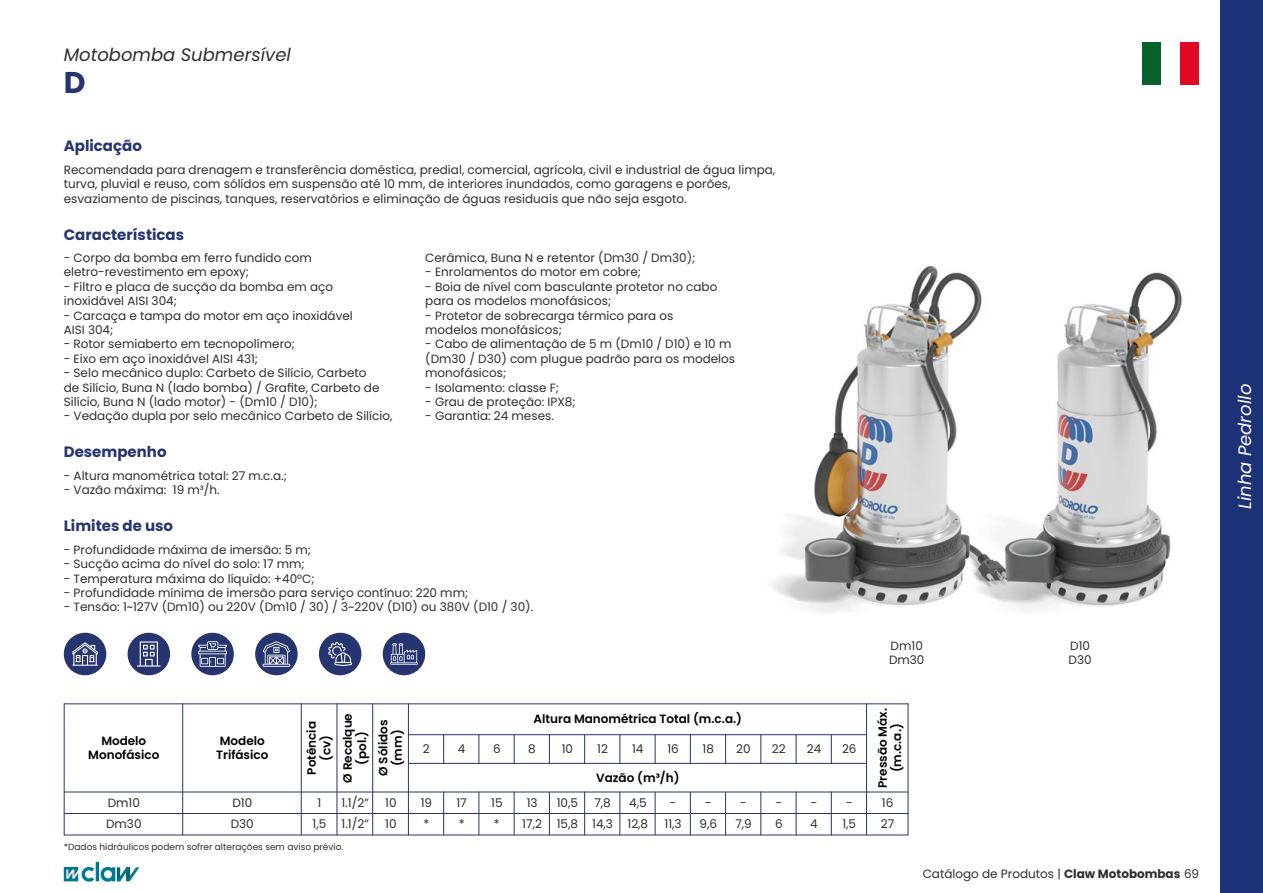
<style>
.page{position:relative;width:1263px;height:893px;background:#fff}
.page>*{position:absolute;margin:0;border:0;box-sizing:border-box;transform-origin:0 0}
.t1{font:700 30px "Poppins";color:#26356f}
.t2{font:italic 18px "Poppins";color:#332c2c}
.t3{font:italic 18px "Poppins";color:#fff}
.t4{font:700 15px "Poppins";color:#26356f}
.t5{font:12px/21.3px "Poppins";color:#332c2c}
.t6{font:600 12px/14.4px "Poppins";color:#000;text-align:center}
.t7{font:9px "Poppins";color:#332c2c}
.s1{font-weight:700}
</style>
<div class="page">
<hr style="left:96px;top:862px;width:3px;height:19px;background:#00798f">
<svg style="left:101px;top:867px;width:38px;height:15px"></svg>
<svg style="left:64px;top:867px;width:30px;height:15px"></svg>
<div style="left:1220px;top:0;width:43px;height:893px;background:#1d3176"></div>
<img style="left:773px;top:266px;width:409px;height:347px">
<div style="left:383px;top:633px;width:42px;height:42px;background:#26356f;border-radius:50%"></div>
<svg style="left:390px;top:643px;width:28px;height:22px"></svg>
<div style="left:128px;top:633px;width:42px;height:42px;background:#26356f;border-radius:50%"></div>
<svg style="left:137px;top:641px;width:24px;height:26px"></svg>
<div style="left:64px;top:633px;width:42px;height:42px;background:#26356f;border-radius:50%"></div>
<svg style="left:72px;top:642px;width:26px;height:24px"></svg>
<div style="left:191px;top:633px;width:43px;height:42px;background:#26356f;border-radius:50%"></div>
<svg style="left:198px;top:641px;width:29px;height:26px"></svg>
<div style="left:319px;top:633px;width:42px;height:42px;background:#26356f;border-radius:50%"></div>
<svg style="left:328px;top:642px;width:24px;height:24px"></svg>
<div style="left:255px;top:633px;width:43px;height:42px;background:#26356f;border-radius:50%"></div>
<svg style="left:263px;top:641px;width:27px;height:26px"></svg>
<hr style="left:64px;top:792px;width:844px;height:1px;background:#26356f">
<hr style="left:64px;top:813px;width:844px;height:1px;background:#26356f">
<hr style="left:408px;top:704px;width:1px;height:131px;background:#26356f">
<hr style="left:408px;top:734px;width:458px;height:1px;background:#26356f">
<hr style="left:408px;top:763px;width:458px;height:1px;background:#26356f">
<hr style="left:64px;top:703px;width:844px;height:1px;background:#26356f">
<hr style="left:443px;top:792px;width:1px;height:43px;background:#26356f">
<svg style="left:443px;top:735px;width:1px;height:28px"></svg>
<hr style="left:478px;top:792px;width:1px;height:43px;background:#26356f">
<svg style="left:478px;top:735px;width:1px;height:28px"></svg>
<hr style="left:514px;top:792px;width:1px;height:43px;background:#26356f">
<svg style="left:514px;top:735px;width:1px;height:28px"></svg>
<hr style="left:549px;top:792px;width:1px;height:43px;background:#26356f">
<svg style="left:549px;top:735px;width:1px;height:28px"></svg>
<hr style="left:584px;top:792px;width:1px;height:43px;background:#26356f">
<svg style="left:584px;top:735px;width:1px;height:28px"></svg>
<hr style="left:619px;top:792px;width:1px;height:43px;background:#26356f">
<svg style="left:619px;top:735px;width:1px;height:28px"></svg>
<hr style="left:655px;top:792px;width:1px;height:43px;background:#26356f">
<svg style="left:655px;top:735px;width:1px;height:28px"></svg>
<hr style="left:690px;top:792px;width:1px;height:43px;background:#26356f">
<hr style="left:725px;top:792px;width:1px;height:43px;background:#26356f">
<hr style="left:760px;top:792px;width:1px;height:43px;background:#26356f">
<hr style="left:796px;top:792px;width:1px;height:43px;background:#26356f">
<hr style="left:831px;top:792px;width:1px;height:43px;background:#26356f">
<svg style="left:690px;top:735px;width:1px;height:28px"></svg>
<svg style="left:725px;top:735px;width:1px;height:28px"></svg>
<svg style="left:760px;top:735px;width:1px;height:28px"></svg>
<svg style="left:796px;top:735px;width:1px;height:28px"></svg>
<svg style="left:831px;top:735px;width:1px;height:28px"></svg>
<hr style="left:866px;top:704px;width:1px;height:131px;background:#26356f">
<hr style="left:908px;top:704px;width:1px;height:131px;background:#26356f">
<hr style="left:182px;top:704px;width:1px;height:131px;background:#26356f">
<hr style="left:301px;top:704px;width:1px;height:131px;background:#26356f">
<hr style="left:337px;top:704px;width:1px;height:131px;background:#26356f">
<hr style="left:372px;top:704px;width:1px;height:131px;background:#26356f">
<hr style="left:64px;top:835px;width:844px;height:1px;background:#26356f">
<hr style="left:64px;top:704px;width:1px;height:131px;background:#26356f">
<div style="left:1142px;top:43px;width:19px;height:42px;background:#07612d"></div>
<div style="left:1180px;top:43px;width:19px;height:42px;background:#e00825"></div>
<h2 class="t2" style="left:64px;top:45px;width:229px">Motobomba Submersível</h2>
<h1 class="t1" style="left:64px;top:65px;width:23px">D</h1>
<p class="t4" style="left:64px;top:137px;width:80px">Aplicação</p>
<p class="t5" style="left:64px;top:162px;width:713px;line-height:14.4px">Recomendada para drenagem e transferência doméstica, predial, comercial, agrícola, civil e industrial de água limpa, turva, pluvial e reuso, com sólidos em suspensão até 10 mm, de interiores inundados, como garagens e porões, esvaziamento de piscinas, tanques, reservatórios e eliminação de águas residuais que não seja esgoto.</p>
<p class="t4" style="left:64px;top:226px;width:122px">Características</p>
<p class="t5" style="left:64px;top:251px;width:250px;line-height:14.4px">- Corpo da bomba em ferro fundido com eletro-revestimento em epoxy;</p>
<p class="t5" style="left:64px;top:279px;width:271px;line-height:14.4px">- Filtro e placa de sucção da bomba em aço inoxidável AISI 304;</p>
<p class="t5" style="left:64px;top:308px;width:290px;line-height:14.4px">- Carcaça e tampa do motor em aço inoxidável<br>AISI 304;</p>
<p class="t5" style="left:64px;top:334px;width:233px">- Rotor semiaberto em tecnopolímero;</p>
<p class="t5" style="left:64px;top:348px;width:196px">- Eixo em aço inoxidável AISI 431;</p>
<p class="t5" style="left:64px;top:366px;width:317px;line-height:14.4px">- Selo mecânico duplo: Carbeto de Silício, Carbeto de Silício, Buna N (lado bomba) / Grafite, Carbeto de<br>Silício, Buna N (lado motor) - (Dm10 / D10);</p>
<p class="t5" style="left:64px;top:406px;width:330px">- Vedação dupla por selo mecânico Carbeto de Silício,</p>
<p class="t5" style="left:425px;top:247px;width:272px">Cerâmica, Buna N e retentor (Dm30 / Dm30);</p>
<p class="t5" style="left:425px;top:262px;width:217px">- Enrolamentos do motor em cobre;</p>
<p class="t5" style="left:425px;top:279px;width:294px;line-height:14.4px">- Boia de nível com basculante protetor no cabo para os modelos monofásicos;</p>
<p class="t5" style="left:425px;top:308px;width:250px;line-height:14.4px">- Protetor de sobrecarga térmico para os modelos monofásicos;</p>
<p class="t5" style="left:425px;top:337px;width:311px;line-height:14.4px">- Cabo de alimentação de 5 m (Dm10 / D10) e 10 m (Dm30 / D30) com plugue padrão para os modelos monofásicos;</p>
<p class="t5" style="left:425px;top:377px;width:135px">- Isolamento: classe F;</p>
<p class="t5" style="left:425px;top:391px;width:152px">- Grau de proteção: IPX8;</p>
<p class="t5" style="left:425px;top:406px;width:130px">- Garantia: 24 meses.</p>
<p class="t4" style="left:64px;top:443px;width:104px">Desempenho</p>
<p class="t5" style="left:64px;top:465px;width:225px">- Altura manométrica total: 27 m.c.a.;</p>
<p class="t5" style="left:64px;top:480px;width:157px">- Vazão máxima: 19 m³/h.</p>
<p class="t4" style="left:64px;top:517px;width:111px">Limites de uso</p>
<p class="t5" style="left:64px;top:539px;width:249px">- Profundidade máxima de imersão: 5 m;</p>
<p class="t5" style="left:64px;top:553px;width:242px">- Sucção acima do nível do solo: 17 mm;</p>
<p class="t5" style="left:64px;top:568px;width:252px">- Temperatura máxima do líquido: +40°C;</p>
<p class="t5" style="left:64px;top:582px;width:406px">- Profundidade mínima de imersão para serviço contínuo: 220 mm;</p>
<p class="t5" style="left:64px;top:597px;width:471px">- Tensão: 1~127V (Dm10) ou 220V (Dm10 / 30) / 3~220V (D10) ou 380V (D10 / 30).</p>
<p class="t6" style="left:88px;top:734px;width:73px">Modelo<br>Monofásico</p>
<p class="t5" style="left:106px;top:792px;width:37px">Dm10<br>Dm30</p>
<p class="t6" style="left:216px;top:734px;width:54px;text-align:left">Modelo<br>Trifásico</p>
<p class="t5" style="left:231px;top:792px;width:25px">D10<br>D30</p>
<p class="t6" style="left:340px;top:783px;width:71px;rotate:-90deg">Ø Recalque (pol.)</p>
<p class="t6" style="left:305px;top:775px;width:55px;rotate:-90deg">Potência (cv)</p>
<p class="t5" style="left:313px;top:792px;width:15px;text-align:center">1<br>1,5</p>
<p class="t5" style="left:341px;top:792px;width:29px">1.1/2”<br>1.1/2”</p>
<p class="t7" style="left:64px;top:842px;width:281px">*Dados hidráulicos podem sofrer alterações sem aviso prévio.</p>
<p class="t6" style="left:376px;top:776px;width:58px;rotate:-90deg">Ø Sólidos (mm)</p>
<p class="t5" style="left:385px;top:792px;width:13px">10<br>10</p>
<p class="t6" style="left:534px;top:712px;width:210px">Altura Manométrica Total (m.c.a.)</p>
<p class="t5" style="left:423px;top:738px;width:8px">2</p>
<p class="t5" style="left:458px;top:738px;width:9px">4</p>
<p class="t5" style="left:493px;top:738px;width:9px">6</p>
<p class="t5" style="left:528px;top:738px;width:9px">8</p>
<p class="t5" style="left:562px;top:738px;width:13px">10</p>
<p class="t5" style="left:597px;top:738px;width:12px">12</p>
<p class="t5" style="left:632px;top:738px;width:13px">14</p>
<p class="t5" style="left:667px;top:738px;width:13px">16</p>
<p class="t5" style="left:703px;top:738px;width:13px">18</p>
<p class="t5" style="left:736px;top:738px;width:16px">20</p>
<p class="t5" style="left:772px;top:738px;width:15px">22</p>
<p class="t5" style="left:807px;top:738px;width:16px">24</p>
<p class="t5" style="left:842px;top:738px;width:16px">26</p>
<p class="t6" style="left:596px;top:770px;width:85px">Vazão (m³/h)</p>
<p class="t5" style="left:421px;top:792px;width:13px">19 *</p>
<p class="t5" style="left:456px;top:792px;width:12px">17 *</p>
<p class="t5" style="left:491px;top:792px;width:13px">15 *</p>
<p class="t5" style="left:522px;top:792px;width:21px;text-align:center">13<br>17,2</p>
<p class="t5" style="left:557px;top:792px;width:23px">10,5<br>15,8</p>
<p class="t5" style="left:592px;top:792px;width:22px">7,8<br>14,3</p>
<p class="t5" style="left:627px;top:792px;width:22px">4,5<br>12,8</p>
<p class="t5" style="left:664px;top:792px;width:19px;text-align:center">-<br>11,3</p>
<p class="t5" style="left:699px;top:792px;width:19px;text-align:center">-<br>9,6</p>
<p class="t5" style="left:735px;top:792px;width:18px;text-align:center">-<br>7,9</p>
<p class="t5" style="left:775px;top:792px;width:9px">-<br>6</p>
<p class="t5" style="left:810px;top:792px;width:9px">-<br>4</p>
<p class="t5" style="left:842px;top:792px;width:15px">-<br>1,5</p>
<p class="t5" style="left:889px;top:638px;width:37px;line-height:14.4px">Dm10<br>Dm30</p>
<p class="t6" style="left:875px;top:788px;width:81px;rotate:-90deg">Pressão Máx. (m.c.a.)</p>
<p class="t5" style="left:881px;top:792px;width:15px">16<br>27</p>
<p class="t5" style="left:1068px;top:638px;width:25px;line-height:14.4px">D10<br>D30</p>
<p class="t5" style="left:923px;top:863px;width:278px">Catálogo de Produtos | <span class="s1">Claw Motobombas</span> 69</p>
<h2 class="t3" style="left:1234px;top:509px;width:127px;rotate:-90deg">Linha Pedrollo</h2>
</div>
